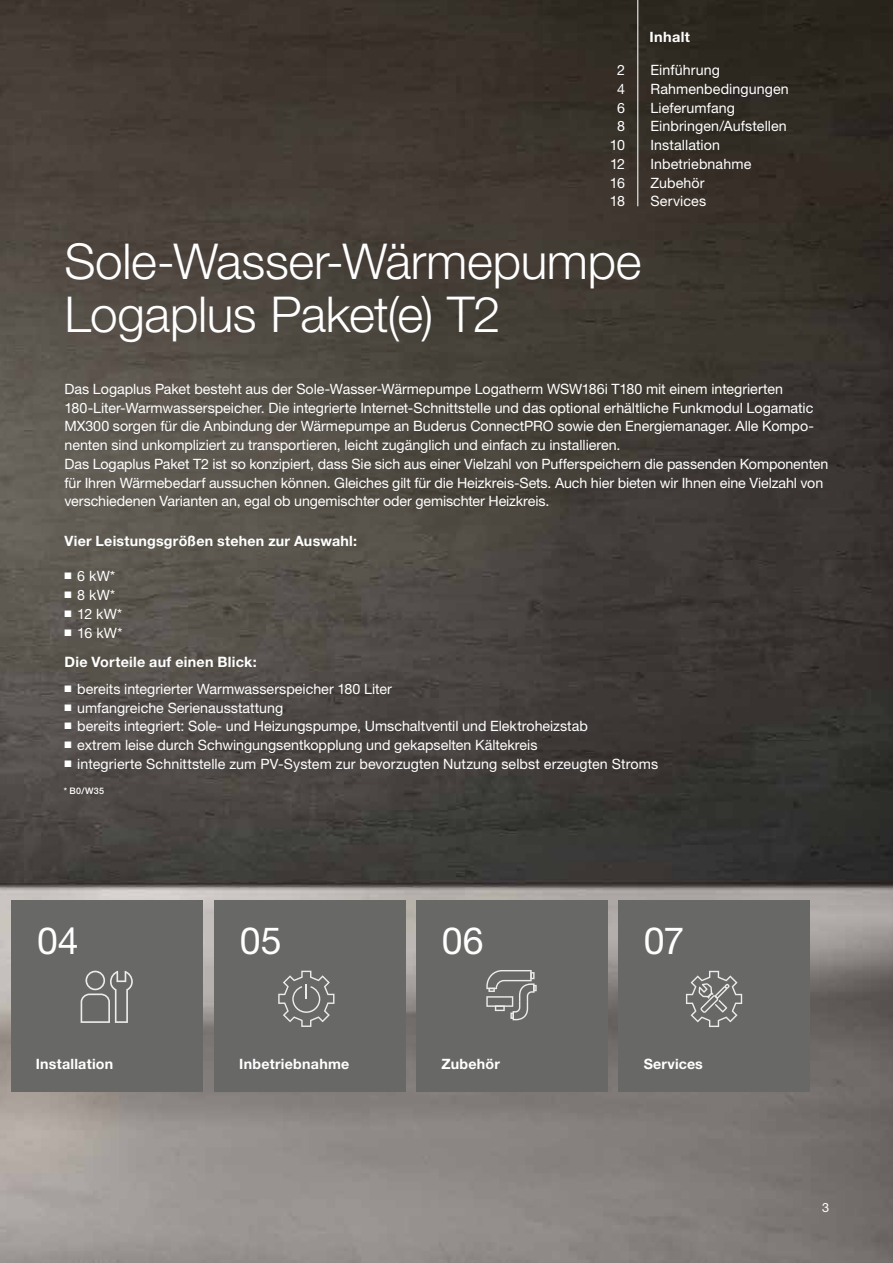
<style>
.page{position:relative;width:893px;height:1263px;background:#fff}
.page>*{position:absolute;margin:0;border:0;box-sizing:border-box;transform-origin:0 0}
.t1{font:300 49.5px/52.5px "Helvetica Neue LT Pro";letter-spacing:-.005em;color:#fff}
.t2{font:37.5px "Helvetica Neue LT Pro";letter-spacing:-.005em;color:#fff}
.t3{font:700 14.4px "Helvetica Neue LT Pro";letter-spacing:.015em;color:#fff}
.t4{font:14.25px/18.8px "Helvetica Neue LT Pro";color:#fff}
.t5{font:700 14.25px "Helvetica Neue LT Pro";letter-spacing:.015em;color:#fff}
.t6{font:12.75px "Helvetica Neue LT Pro";color:#fff}
.t7{font:500 9px "Helvetica Neue LT Pro";color:#fff}
</style>
<div class="page">
<img style="left:0;top:0;width:893px;height:1263px">
<hr style="left:637px;top:0;width:1px;height:206px;background:#fff">
<div style="left:416px;top:900px;width:192px;height:191px;background:#686867"></div>
<div style="left:618px;top:900px;width:192px;height:191px;background:#686867"></div>
<div style="left:11px;top:900px;width:191px;height:191px;background:#686867"></div>
<svg style="left:686px;top:971px;width:56px;height:56px"></svg>
<div style="left:214px;top:900px;width:192px;height:192px;background:#686867"></div>
<svg style="left:486px;top:970px;width:51px;height:50px"></svg>
<svg style="left:278px;top:971px;width:56px;height:56px"></svg>
<svg style="left:80px;top:970px;width:53px;height:53px"></svg>
<p class="t4" style="left:610px;top:60px;width:17px;text-align:center">2<br>4<br>6<br>8<br>10<br>12<br>16<br>18</p>
<p class="t5" style="left:649px;top:28px;width:42px">Inhalt</p>
<p class="t4" style="left:650px;top:60px;width:140px">Einführung<br>Rahmenbedingungen<br>Lieferumfang<br>Einbringen/Aufstellen<br>Installation<br>Inbetriebnahme<br>Zubehör<br>Services</p>
<h1 class="t1" style="left:64px;top:234px;width:579px">Sole-Wasser-Wärmepumpe<br>Logaplus Paket(e) T2</h1>
<p class="t4" style="left:64px;top:379px;width:765px">Das Logaplus Paket besteht aus der Sole-Wasser-Wärmepumpe Logatherm WSW186i T180 mit einem integrierten 180-Liter-Warmwasserspeicher. Die integrierte Internet-Schnittstelle und das optional erhältliche Funkmodul Logamatic MX300 sorgen für die Anbindung der Wärmepumpe an Buderus ConnectPRO sowie den Energiemanager. Alle Kompo&shy;nenten sind unkompliziert zu transportieren, leicht zugänglich und einfach zu installieren.<br>Das Logaplus Paket T2 ist so konzipiert, dass Sie sich aus einer Vielzahl von Pufferspeichern die passenden Komponenten für Ihren Wärmebedarf aussuchen können. Gleiches gilt für die Heizkreis-Sets. Auch hier bieten wir Ihnen eine Vielzahl von verschiedenen Varianten an, egal ob ungemischter oder gemischter Heizkreis.</p>
<p class="t5" style="left:64px;top:532px;width:294px">Vier Leistungsgrößen stehen zur Auswahl:</p>
<p class="t4" style="left:64px;top:566px;width:52px">■ 6 kW*</p>
<p class="t4" style="left:64px;top:585px;width:52px">■ 8 kW*</p>
<p class="t4" style="left:64px;top:604px;width:59px">■ 12 kW*</p>
<p class="t4" style="left:64px;top:623px;width:59px">■ 16 kW*</p>
<p class="t3" style="left:64px;top:652px;width:194px">Die Vorteile auf einen Blick:</p>
<p class="t4" style="left:64px;top:679px;width:329px">■ bereits integrierter Warmwasserspeicher 180 Liter</p>
<p class="t4" style="left:64px;top:698px;width:220px">■ umfangreiche Serienausstattung</p>
<p class="t4" style="left:64px;top:716px;width:525px">■ bereits integriert: Sole- und Heizungspumpe, Umschaltventil und Elektroheizstab</p>
<p class="t4" style="left:64px;top:735px;width:475px">■ extrem leise durch Schwingungsentkopplung und gekapselten Kältekreis</p>
<p class="t4" style="left:64px;top:754px;width:595px">■ integrierte Schnittstelle zum PV-System zur bevorzugten Nutzung selbst erzeugten Stroms</p>
<p class="t7" style="left:64px;top:785px;width:42px">* B0/W35</p>
<h2 class="t2" style="left:37px;top:917px;width:43px">04</h2>
<p class="t5" style="left:36px;top:1055px;width:79px">Installation</p>
<h2 class="t2" style="left:240px;top:917px;width:43px">05</h2>
<p class="t5" style="left:239px;top:1055px;width:112px">Inbetriebnahme</p>
<h2 class="t2" style="left:442px;top:917px;width:43px">06</h2>
<p class="t5" style="left:441px;top:1055px;width:60px">Zubehör</p>
<h2 class="t2" style="left:644px;top:917px;width:42px">07</h2>
<p class="t5" style="left:644px;top:1055px;width:61px">Services</p>
<p class="t6" style="left:822px;top:1199px;width:9px">3</p>
</div>
